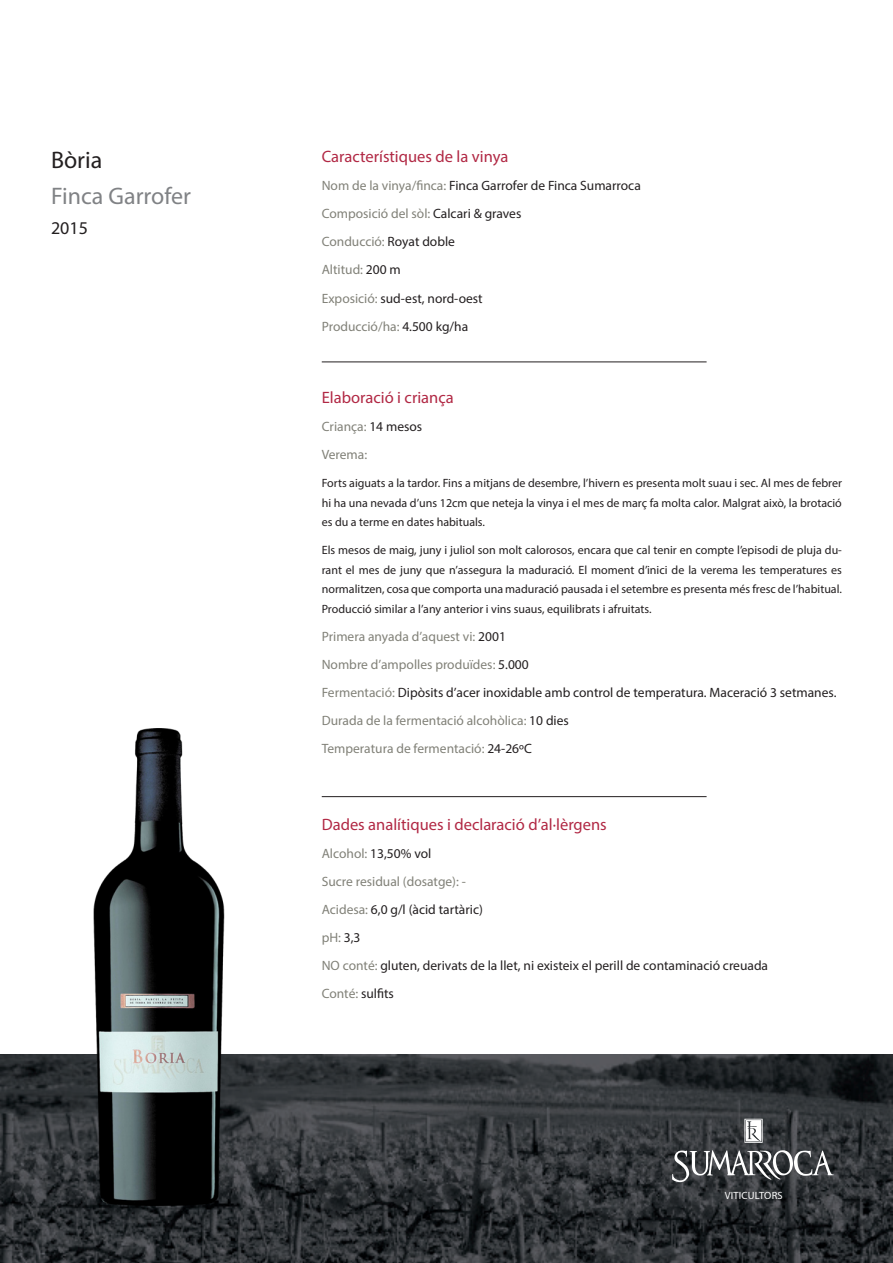
<style>
.page{position:relative;width:893px;height:1263px;background:#fff}
.page>*{position:absolute;margin:0;border:0;box-sizing:border-box;transform-origin:0 0}
.t1{font:24px "Myriad Pro";color:#808285}
.t2{font:24px "Myriad Pro";color:#231f20}
.t3{font:18px "Myriad Pro";color:#231f20}
.t4{font:16.5px "Myriad Pro";color:#b12844}
.t5{font:13.5px "Myriad Pro";color:#231f20}
.t6{font:13.5px "Myriad Pro";color:#818178}
.t7{font:12px/19.5px "Myriad Pro";color:#231f20;text-align:justify}
.t8{font:10.5px "Myriad Pro";letter-spacing:.02em;color:#fff}
.s1{color:#818178}
.s2{color:#231f20}
</style>
<div class="page">
<img style="left:0;top:1054px;width:893px;height:209px">
<hr style="left:322px;top:362px;width:385px;height:1px;background:#231f20">
<hr style="left:322px;top:796px;width:385px;height:1px;background:#231f20">
<svg style="left:672px;top:1150px;width:162px;height:32px"></svg>
<svg style="left:744px;top:1119px;width:19px;height:24px"></svg>
<img style="left:66px;top:728px;width:181px;height:480px">
<p class="t2" style="left:51px;top:145px;width:53px">Bòria</p>
<p class="t1" style="left:51px;top:181px;width:141px">Finca Garrofer</p>
<p class="t3" style="left:51px;top:216px;width:38px">2015</p>
<p class="t4" style="left:322px;top:147px;width:188px">Característiques de la vinya</p>
<p class="t5" style="left:322px;top:178px;width:321px"><span class="s1">Nom de la vinya/finca:</span> Finca Garrofer de Finca Sumarroca</p>
<p class="t6" style="left:322px;top:206px;width:201px">Composició del sòl: <span class="s2">Calcari &amp; graves</span></p>
<p class="t6" style="left:322px;top:234px;width:135px">Conducció: <span class="s2">Royat doble</span></p>
<p class="t6" style="left:322px;top:262px;width:81px">Altitud: <span class="s2">200 m</span></p>
<p class="t5" style="left:322px;top:290px;width:162px"><span class="s1">Exposició:</span> sud-est, nord-oest</p>
<p class="t6" style="left:322px;top:318px;width:148px">Producció/ha: <span class="s2">4.500 kg/ha</span></p>
<p class="t4" style="left:322px;top:387px;width:134px">Elaboració i criança</p>
<p class="t6" style="left:322px;top:418px;width:102px">Criança: <span class="s2">14 mesos</span></p>
<p class="t6" style="left:322px;top:446px;width:47px">Verema:</p>
<p class="t7" style="left:322px;top:473px;width:522px">Forts aiguats a la tardor. Fins a mitjans de desembre, l’hivern es presenta molt suau i sec. Al mes de febrer hi ha una nevada d’uns 12cm que neteja la vinya i el mes de març fa molta calor. Malgrat això, la brotació es du a terme en dates habituals.</p>
<p class="t7" style="left:322px;top:540px;width:522px">Els mesos de maig, juny i juliol son molt calorosos, encara que cal tenir en compte l’episodi de pluja du&shy;rant el mes de juny que n’assegura la maduració. El moment d’inici de la verema les temperatures es normalitzen, cosa que comporta una maduració pausada i el setembre es presenta més fresc de l’habitual.<br>Producció similar a l’any anterior i vins suaus, equilibrats i afruitats.</p>
<p class="t6" style="left:322px;top:628px;width:186px">Primera anyada d’aquest vi: <span class="s2">2001</span></p>
<p class="t6" style="left:322px;top:656px;width:209px">Nombre d’ampolles produïdes: <span class="s2">5.000</span></p>
<p class="t5" style="left:322px;top:684px;width:516px"><span class="s1">Fermentació:</span> Dipòsits d’acer inoxidable amb control de temperatura. Maceració 3 setmanes.</p>
<p class="t6" style="left:322px;top:712px;width:249px">Durada de la fermentació alcohòlica: <span class="s2">10 dies</span></p>
<p class="t6" style="left:322px;top:740px;width:212px">Temperatura de fermentació: <span class="s2">24-26ºC</span></p>
<p class="t4" style="left:322px;top:814px;width:286px">Dades analítiques i declaració d’al·lèrgens</p>
<p class="t5" style="left:322px;top:845px;width:111px"><span class="s1">Alcohol:</span> 13,50% vol</p>
<p class="t6" style="left:322px;top:873px;width:146px">Sucre residual (dosatge): -</p>
<p class="t5" style="left:322px;top:901px;width:163px"><span class="s1">Acidesa:</span> 6,0 g/l (àcid tartàric)</p>
<p class="t6" style="left:322px;top:929px;width:40px">pH: <span class="s2">3,3</span></p>
<p class="t5" style="left:322px;top:957px;width:448px"><span class="s1">NO conté:</span> gluten, derivats de la llet, ni existeix el perill de contaminació creuada</p>
<p class="t5" style="left:322px;top:985px;width:74px"><span class="s1">Conté:</span> sulfits</p>
<p class="t8" style="left:725px;top:1189px;width:60px">VITICULTORS</p>
</div>
